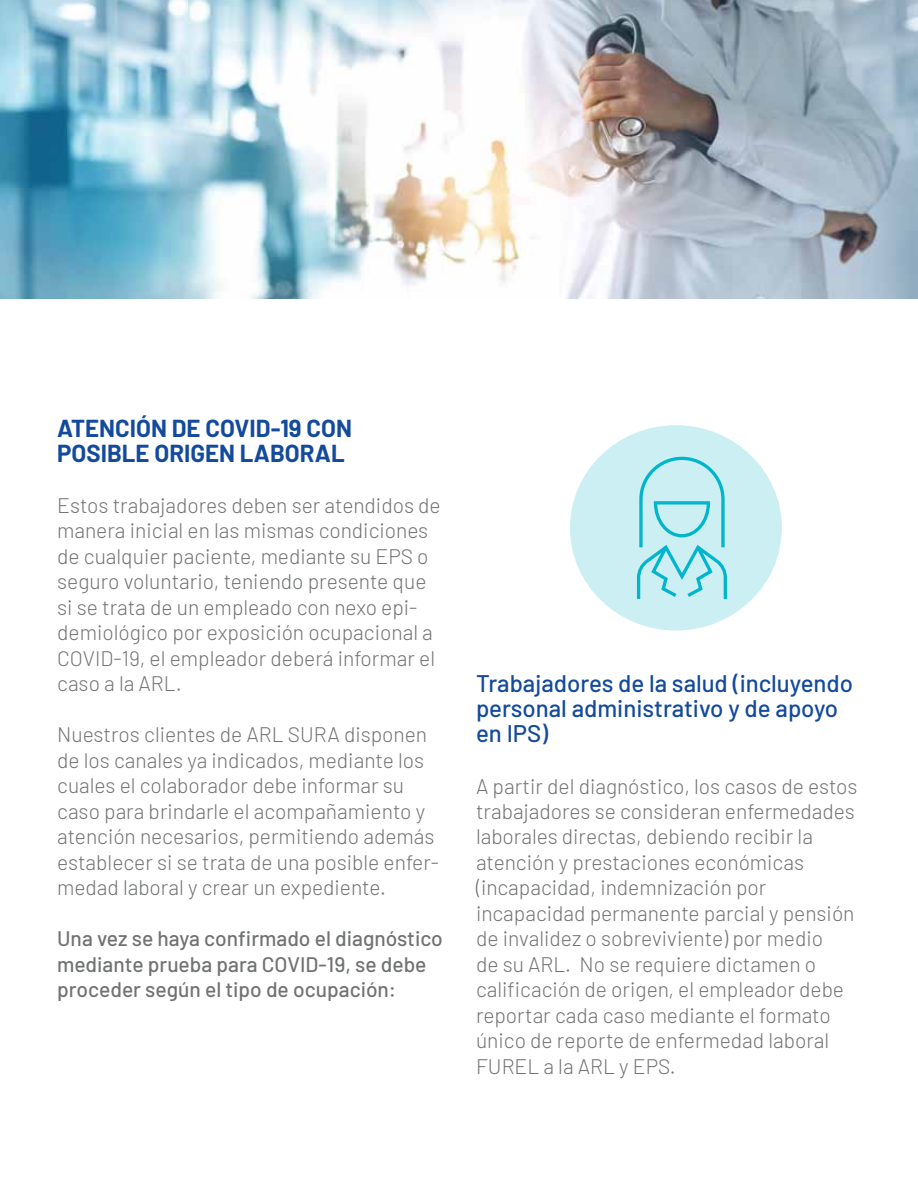
<style>
.page{position:relative;width:918px;height:1188px;background:#fff}
.page>*{position:absolute;margin:0;border:0;box-sizing:border-box;transform-origin:0 0}
.t1{font:500 24px/25.5px "Barlow";color:#134a9c}
.t2{font:700 24px/25.5px "Barlow";color:#134a9c}
.t3{font:300 21px/25.5px "Barlow";color:#707372}
.t4{font:500 21px/25.5px "Barlow";color:#707372}
</style>
<div class="page">
<img style="left:0;top:0;width:918px;height:298px">
<div style="left:570px;top:425px;width:212px;height:206px;background:#cceff4;border-radius:50%"></div>
<svg style="left:636px;top:456px;width:91px;height:143px"></svg>
<p class="t2" style="left:57px;top:413px;width:296px">ATENCIÓN DE COVID-19 CON<br>POSIBLE ORIGEN LABORAL</p>
<p class="t3" style="left:57px;top:491px;width:385px">Estos trabajadores deben ser atendidos de manera inicial en las mismas condiciones de cualquier paciente, mediante su EPS o seguro voluntario, teniendo presente que si se trata de un empleado con nexo epi&shy;demiológico por exposición ocupacional a COVID-19, el empleador deberá informar el caso a la ARL.</p>
<p class="t3" style="left:57px;top:721px;width:383px">Nuestros clientes de ARL SURA disponen de los canales ya indicados, mediante los cuales el colaborador debe informar su caso para brindarle el acompañamiento y atención necesarios, permitiendo además establecer si se trata de una posible enfer&shy;medad laboral y crear un expediente.</p>
<p class="t4" style="left:57px;top:924px;width:387px">Una vez se haya confirmado el diagnóstico mediante prueba para COVID-19, se debe proceder según el tipo de ocupación:</p>
<p class="t1" style="left:476px;top:668px;width:379px">Trabajadores de la salud (incluyendo personal administrativo y de apoyo en IPS)</p>
<p class="t3" style="left:476px;top:772px;width:383px">A partir del diagnóstico, los casos de estos trabajadores se consideran enfermedades laborales directas, debiendo recibir la atención y prestaciones económicas (incapacidad, indemnización por incapacidad permanente parcial y pensión de invalidez o sobreviviente) por medio<br>de su ARL. No se requiere dictamen o calificación de origen, el empleador debe reportar cada caso mediante el formato único de reporte de enfermedad laboral FUREL a la ARL y EPS.</p>
</div>
